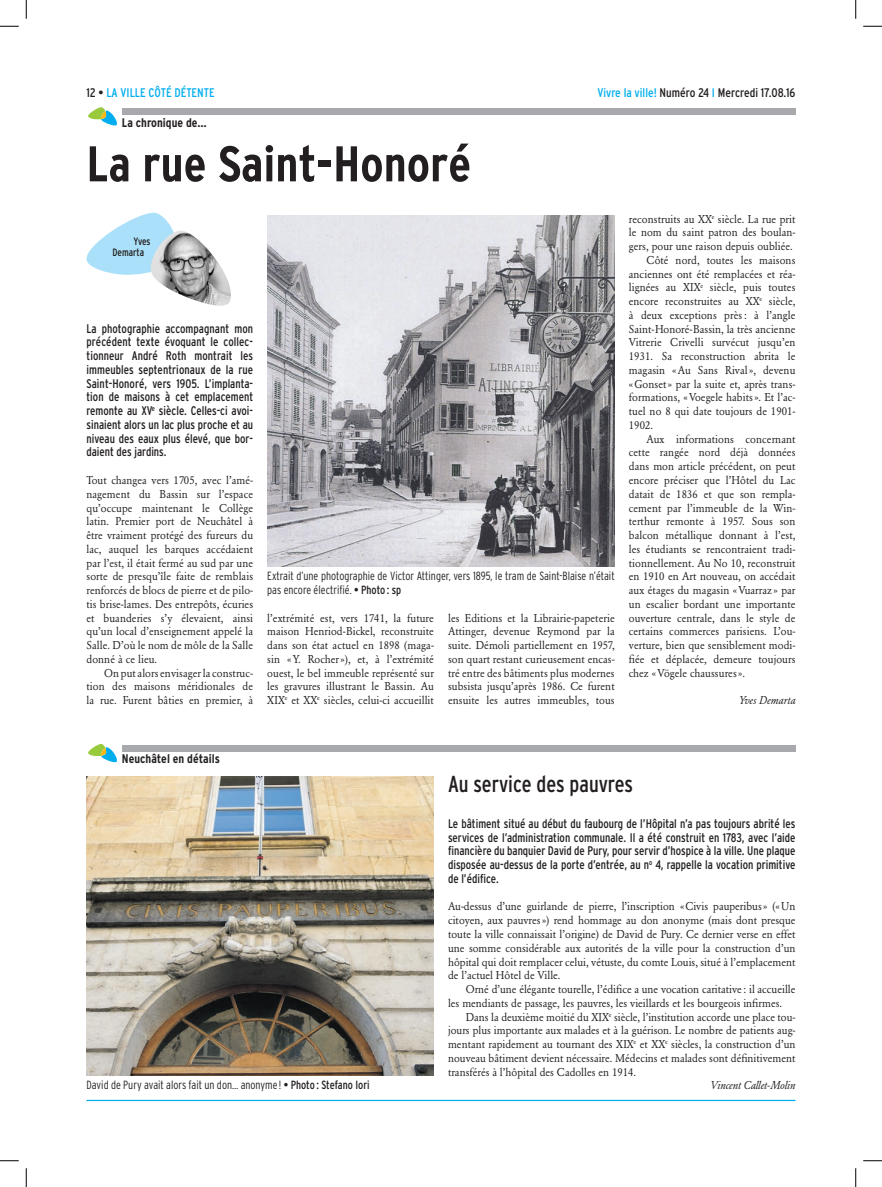
<style>
.page{position:relative;width:882px;height:1187px;background:#fff}
.page>*{position:absolute;margin:0;border:0;box-sizing:border-box;transform-origin:0 0}
.t1{font:700 condensed 50px "Interstate";color:#231f20}
.t2{font:condensed 23.12px "Interstate";color:#231f20;scale:.95 1}
.t3{font:condensed 12.5px/13.8px "Interstate";color:#231f20;text-align:justify;scale:.95 1}
.t4{font:condensed 12.5px "Interstate";color:#231f20}
.t5{font:700 condensed 12.5px "Interstate";color:#231f20}
.t6{font:condensed 12.5px "Interstate";color:#00aeef}
.t7{font:300 condensed 11.88px/13.8px "Interstate";color:#231f20;scale:.95 1}
.t8{font:11.25px/13.8px "Garamond BE";letter-spacing:.005em;color:#231f20;text-align:justify;scale:.95 1}
.t9{font:italic 11.25px "Garamond BE";color:#231f20;scale:.95 1}
.t10{font:condensed 10.62px/11.2px "Interstate";color:#231f20;scale:.95 1}
.s1{color:#231f20}
.s2{color:#00aeef}
.s3{font-weight:400}
</style>
<div class="page">
<hr style="left:86px;top:1099px;width:709px;height:1px;background:#00aeef">
<div style="left:122px;top:109px;width:673px;height:6px;background:#a8a9ad"></div>
<svg style="left:88px;top:107px;width:29px;height:18px"></svg>
<div style="left:122px;top:745px;width:673px;height:6px;background:#a8a9ad"></div>
<svg style="left:88px;top:744px;width:29px;height:18px"></svg>
<img style="left:267px;top:215px;width:347px;height:351px">
<img style="left:86px;top:776px;width:348px;height:299px">
<svg style="left:86px;top:213px;width:87px;height:62px"></svg>
<img style="left:151px;top:230px;width:80px;height:76px">
<svg style="left:0;top:25px;width:19px;height:2px"></svg>
<svg style="left:863px;top:25px;width:19px;height:2px"></svg>
<svg style="left:0;top:1160px;width:19px;height:1px"></svg>
<svg style="left:863px;top:1160px;width:19px;height:1px"></svg>
<svg style="left:25px;top:0;width:2px;height:19px"></svg>
<svg style="left:25px;top:1168px;width:2px;height:18px"></svg>
<svg style="left:855px;top:0;width:1px;height:19px"></svg>
<svg style="left:855px;top:1168px;width:1px;height:18px"></svg>
<p class="t6" style="left:86px;top:85px;width:130px"><span class="s1">12 •</span> LA VILLE CÔTÉ DÉTENTE</p>
<p class="t4" style="left:597px;top:85px;width:199px"><span class="s2">Vivre la ville!</span> Numéro 24 <span class="s2">I</span> Mercredi 17.08.16</p>
<p class="t5" style="left:122px;top:115px;width:86px">La chronique de…</p>
<h1 class="t1" style="left:86px;top:136px;width:386px">La rue Saint-Honoré</h1>
<p class="t10" style="left:112px;top:235px;width:42px;text-indent:21px">Yves<br>Demarta</p>
<p class="t3" style="left:86px;top:321px;width:177px">La photographie accompagnant mon précédent texte évoquant le collec&shy;tionneur André Roth montrait les immeubles septentrionaux de la rue Saint-Honoré, vers 1905. L’implanta&shy;tion de maisons à cet emplacement remonte au XV<sup>e</sup> siècle. Celles-ci avoi&shy;sinaient alors un lac plus proche et au niveau des eaux plus élevé, que bor&shy;daient des jardins.</p>
<p class="t8" style="left:86px;top:473px;width:177px">Tout changea vers 1705, avec l’amé&shy;nagement du Bassin sur l’espace qu’occupe maintenant le Collège latin. Premier port de Neuchâtel à être vraiment protégé des fureurs du lac, auquel les barques accédaient par l’est, il était fermé au sud par une sorte de presqu’île faite de remblais renforcés de blocs de pierre et de pilo&shy;tis brise-lames. Des entrepôts, écuries et buanderies s’y élevaient, ainsi qu’un local d’enseignement appelé la Salle. D’où le nom de môle de la Salle donné à ce lieu.</p>
<p class="t8" style="left:86px;top:666px;width:177px;text-indent:18px">On put alors envisager la construc&shy;tion des maisons méridionales de la rue. Furent bâties en premier, à</p>
<p class="t7" style="left:267px;top:569px;width:367px">Extrait d’une photographie de Victor Attinger, vers 1895, le tram de Saint-Blaise n’était pas encore électrifié. <span class="s3">• Photo : sp</span></p>
<p class="t8" style="left:267px;top:611px;width:177px">l’extrémité est, vers 1741, la future maison Henriod-Bickel, reconstruite dans son état actuel en 1898 (maga&shy;sin «Y. Rocher»), et, à l’extrémité ouest, le bel immeuble représenté sur les gravures illustrant le Bassin. Au XIX<sup>e</sup> et XX<sup>e</sup> siècles, celui-ci accueillit</p>
<p class="t8" style="left:448px;top:611px;width:177px">les Editions et la Librairie-papeterie Attinger, devenue Reymond par la suite. Démoli partiellement en 1957, son quart restant curieusement encas&shy;tré entre des bâtiments plus modernes subsista jusqu’après 1986. Ce furent ensuite les autres immeubles, tous</p>
<p class="t8" style="left:629px;top:212px;width:177px">reconstruits au XX<sup>e</sup> siècle. La rue prit</p>
<p class="t8" style="left:629px;top:226px;width:177px">le nom du saint patron des boulan-</p>
<p class="t8" style="left:629px;top:239px;width:174px">gers, pour une raison depuis oubliée.</p>
<p class="t8" style="left:646px;top:253px;width:158px">Côté nord, toutes les maisons</p>
<p class="t8" style="left:629px;top:267px;width:177px">anciennes ont été remplacées et réa-</p>
<p class="t8" style="left:629px;top:281px;width:177px">lignées au XIX<sup>e</sup> siècle, puis toutes</p>
<p class="t8" style="left:629px;top:294px;width:177px">encore reconstruites au XX<sup>e</sup> siècle,</p>
<p class="t8" style="left:629px;top:308px;width:177px">à deux exceptions près: à l’angle</p>
<p class="t8" style="left:629px;top:322px;width:177px">Saint-Honoré-Bassin, la très ancienne</p>
<p class="t8" style="left:629px;top:336px;width:177px">Vitrerie Crivelli survécut jusqu’en</p>
<p class="t8" style="left:629px;top:349px;width:177px">1931. Sa reconstruction abrita le</p>
<p class="t8" style="left:629px;top:363px;width:177px">magasin «Au Sans Rival», devenu</p>
<p class="t8" style="left:629px;top:377px;width:177px">« Gonset» par la suite et, après trans-</p>
<p class="t8" style="left:629px;top:391px;width:177px">formations, «Voegele habits». Et l’ac-</p>
<p class="t8" style="left:629px;top:404px;width:177px">tuel no 8 qui date toujours de 1901-</p>
<p class="t8" style="left:629px;top:418px;width:27px">1902.</p>
<p class="t8" style="left:646px;top:432px;width:158px">Aux informations concernant</p>
<p class="t8" style="left:629px;top:446px;width:177px">cette rangée nord déjà données</p>
<p class="t8" style="left:629px;top:459px;width:177px">dans mon article précédent, on peut</p>
<p class="t8" style="left:629px;top:473px;width:177px">encore préciser que l’Hôtel du Lac</p>
<p class="t8" style="left:629px;top:487px;width:177px">datait de 1836 et que son rempla-</p>
<p class="t8" style="left:629px;top:501px;width:177px">cement par l’immeuble de la Win-</p>
<p class="t8" style="left:629px;top:514px;width:177px">terthur remonte à 1957. Sous son</p>
<p class="t8" style="left:629px;top:528px;width:177px">balcon métallique donnant à l’est,</p>
<p class="t8" style="left:629px;top:542px;width:177px">les étudiants se rencontraient tradi-</p>
<p class="t8" style="left:629px;top:556px;width:177px">tionnellement. Au No 10, reconstruit</p>
<p class="t8" style="left:629px;top:569px;width:177px">en 1910 en Art nouveau, on accédait</p>
<p class="t8" style="left:629px;top:583px;width:177px">aux étages du magasin «Vuarraz » par</p>
<p class="t8" style="left:629px;top:597px;width:177px">un escalier bordant une importante</p>
<p class="t8" style="left:629px;top:611px;width:177px">ouverture centrale, dans le style de</p>
<p class="t8" style="left:629px;top:624px;width:177px">certains commerces parisiens. L’ou-</p>
<p class="t8" style="left:629px;top:638px;width:177px">verture, bien que sensiblement modi-</p>
<p class="t8" style="left:629px;top:652px;width:177px">fiée et déplacée, demeure toujours</p>
<p class="t8" style="left:629px;top:666px;width:124px">chez «Vögele chaussures».</p>
<p class="t9" style="left:738px;top:693px;width:61px">Yves Demarta</p>
<p class="t5" style="left:122px;top:752px;width:99px">Neuchâtel en détails</p>
<p class="t7" style="left:86px;top:1078px;width:299px">David de Pury avait alors fait un don… anonyme ! <span class="s3">• Photo : Stefano Iori</span></p>
<h2 class="t2" style="left:448px;top:770px;width:196px">Au service des pauvres</h2>
<p class="t3" style="left:448px;top:816px;width:367px">Le bâtiment situé au début du faubourg de l’Hôpital n’a pas toujours abrité les services de l’administration communale. Il a été construit en 1783, avec l’aide financière du banquier David de Pury, pour servir d’hospice à la ville. Une plaque disposée au-dessus de la porte d’entrée, au n<sup>o</sup> 4, rappelle la vocation primitive de l’édifice.</p>
<p class="t8" style="left:448px;top:899px;width:367px">Au-dessus d’une guirlande de pierre, l’inscription «Civis pauperibus» (« Un citoyen, aux pauvres») rend hommage au don anonyme (mais dont presque toute la ville connaissait l’origine) de David de Pury. Ce dernier verse en effet une somme considérable aux autorités de la ville pour la construction d’un hôpital qui doit remplacer celui, vétuste, du comte Louis, situé à l’emplacement de l’actuel Hôtel de Ville.</p>
<p class="t8" style="left:448px;top:982px;width:367px;text-indent:18px">Orné d’une élégante tourelle, l’édifice a une vocation caritative : il accueille les mendiants de passage, les pauvres, les vieillards et les bourgeois infirmes.</p>
<p class="t8" style="left:448px;top:1009px;width:367px;text-indent:18px">Dans la deuxième moitié du XIX<sup>e</sup> siècle, l’institution accorde une place tou&shy;jours plus importante aux malades et à la guérison. Le nombre de patients aug&shy;mentant rapidement au tournant des XIX<sup>e</sup> et XX<sup>e</sup> siècles, la construction d’un nouveau bâtiment devient nécessaire. Médecins et malades sont définitivement transférés à l’hôpital des Cadolles en 1914.</p>
<p class="t9" style="left:710px;top:1078px;width:91px">Vincent Callet-Molin</p>
</div>
